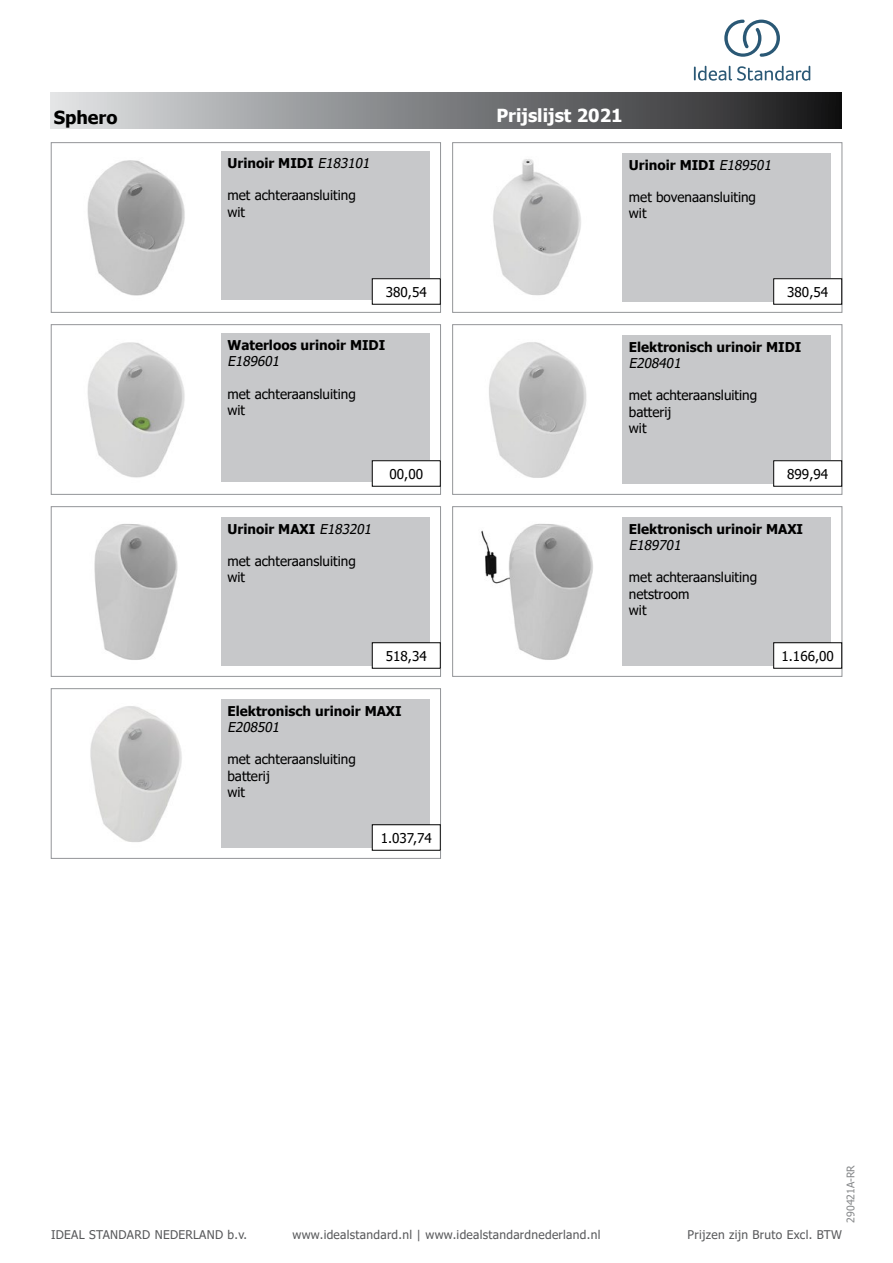
<style>
.page{position:relative;width:893px;height:1263px;background:#fff}
.page>*{position:absolute;margin:0;border:0;box-sizing:border-box;transform-origin:0 0}
.t1{font:700 18px "Tahoma";color:#fff}
.t2{font:700 18px "Tahoma";color:#000}
.t3{font:13.5px/16.2px "Tahoma";color:#000}
.t4{font:700 13.5px "Tahoma";color:#000}
.t5{font:italic 13.5px "Tahoma";color:#000}
.t6{font:12px "Tahoma";letter-spacing:.025em;color:#58595b}
.t7{font:10.5px "Tahoma";color:#86888a}
.s1{font-weight:400;font-style:italic}
</style>
<div class="page">
<div style="left:51px;top:92px;width:791px;height:37px;background:linear-gradient(to right,#dee1e3,#1a1a1b)"></div>
<div style="left:51px;top:142px;width:390px;height:171px;border:1px solid #939598"></div>
<div style="left:452px;top:324px;width:390px;height:171px;border:1px solid #939598"></div>
<img style="left:489px;top:342px;width:98px;height:136px">
<div style="left:622px;top:335px;width:209px;height:149px;background:#c7c8ca"></div>
<img style="left:87px;top:160px;width:98px;height:136px">
<div style="left:221px;top:151px;width:209px;height:149px;background:#c7c8ca"></div>
<div style="left:452px;top:142px;width:390px;height:171px;border:1px solid #939598"></div>
<img style="left:493px;top:159px;width:88px;height:137px">
<div style="left:622px;top:153px;width:209px;height:149px;background:#c7c8ca"></div>
<div style="left:51px;top:324px;width:390px;height:171px;border:1px solid #939598"></div>
<div style="left:51px;top:506px;width:390px;height:170px;border:1px solid #939598"></div>
<img style="left:94px;top:524px;width:84px;height:136px">
<div style="left:221px;top:517px;width:209px;height:149px;background:#c7c8ca"></div>
<img style="left:87px;top:342px;width:98px;height:136px">
<div style="left:221px;top:333px;width:209px;height:149px;background:#c7c8ca"></div>
<div style="left:452px;top:506px;width:390px;height:170px;border:1px solid #939598"></div>
<img style="left:481px;top:523px;width:112px;height:137px">
<div style="left:622px;top:517px;width:209px;height:149px;background:#c7c8ca"></div>
<div style="left:51px;top:688px;width:390px;height:170px;border:1px solid #939598"></div>
<img style="left:90px;top:706px;width:92px;height:136px">
<div style="left:221px;top:699px;width:209px;height:149px;background:#c7c8ca"></div>
<div style="left:372px;top:279px;width:68px;height:25px;background:#fff"></div>
<div style="left:774px;top:461px;width:68px;height:25px;background:#fff"></div>
<div style="left:773px;top:460px;width:69px;height:26px;border:1px solid #000"></div>
<div style="left:372px;top:461px;width:68px;height:25px;background:#fff"></div>
<div style="left:372px;top:460px;width:68px;height:26px;border:1px solid #000"></div>
<div style="left:372px;top:643px;width:68px;height:25px;background:#fff"></div>
<div style="left:372px;top:642px;width:68px;height:26px;border:1px solid #000"></div>
<div style="left:774px;top:279px;width:68px;height:25px;background:#fff"></div>
<div style="left:774px;top:643px;width:68px;height:25px;background:#fff"></div>
<div style="left:773px;top:642px;width:69px;height:26px;border:1px solid #000"></div>
<div style="left:372px;top:825px;width:68px;height:25px;background:#fff"></div>
<div style="left:372px;top:824px;width:68px;height:26px;border:1px solid #000"></div>
<svg style="left:694px;top:66px;width:116px;height:15px"></svg>
<svg style="left:724px;top:20px;width:56px;height:37px"></svg>
<h1 class="t2" style="left:54px;top:105px;width:65px">Sphero</h1>
<p class="t4" style="left:227px;top:154px;width:147px">Urinoir MIDI <span class="s1">E183101</span></p>
<p class="t3" style="left:227px;top:188px;width:130px">met achteraansluiting wit</p>
<p class="t3" style="left:386px;top:284px;width:42px">380,54</p>
<p class="t4" style="left:227px;top:336px;width:159px">Waterloos urinoir MIDI</p>
<p class="t5" style="left:227px;top:352px;width:57px">E189601</p>
<p class="t3" style="left:227px;top:386px;width:130px">met achteraansluiting wit</p>
<h1 class="t1" style="left:496px;top:103px;width:128px">Prijslijst 2021</h1>
<p class="t4" style="left:629px;top:155px;width:147px">Urinoir MIDI <span class="s1">E189501</span></p>
<p class="t3" style="left:629px;top:190px;width:129px">met bovenaansluiting wit</p>
<p class="t3" style="left:787px;top:284px;width:42px">380,54</p>
<p class="t4" style="left:629px;top:337px;width:174px">Elektronisch urinoir MIDI</p>
<p class="t5" style="left:629px;top:354px;width:57px">E208401</p>
<p class="t3" style="left:629px;top:388px;width:130px">met achteraansluiting batterij<br>wit</p>
<p class="t3" style="left:389px;top:466px;width:35px">00,00</p>
<p class="t3" style="left:787px;top:466px;width:42px">899,94</p>
<p class="t4" style="left:227px;top:519px;width:149px">Urinoir MAXI <span class="s1">E183201</span></p>
<p class="t3" style="left:227px;top:554px;width:130px">met achteraansluiting wit</p>
<p class="t3" style="left:386px;top:648px;width:42px">518,34</p>
<p class="t4" style="left:629px;top:519px;width:176px">Elektronisch urinoir MAXI</p>
<p class="t5" style="left:629px;top:536px;width:57px">E189701</p>
<p class="t3" style="left:629px;top:570px;width:130px">met achteraansluiting netstroom<br>wit</p>
<p class="t3" style="left:781px;top:648px;width:54px">1.166,00</p>
<p class="t4" style="left:227px;top:701px;width:176px">Elektronisch urinoir MAXI</p>
<p class="t5" style="left:227px;top:718px;width:57px">E208501</p>
<p class="t3" style="left:227px;top:752px;width:130px">met achteraansluiting batterij<br>wit</p>
<p class="t3" style="left:381px;top:830px;width:53px">1.037,74</p>
<p class="t7" style="left:844px;top:1222px;width:59px;rotate:-90deg">290421A-RR</p>
<p class="t6" style="left:51px;top:1227px;width:198px">IDEAL STANDARD NEDERLAND b.v.</p>
<p class="t6" style="left:292px;top:1227px;width:309px">www.idealstandard.nl | www.idealstandardnederland.nl</p>
<p class="t6" style="left:688px;top:1227px;width:156px">Prijzen zijn Bruto Excl. BTW</p>
</div>
